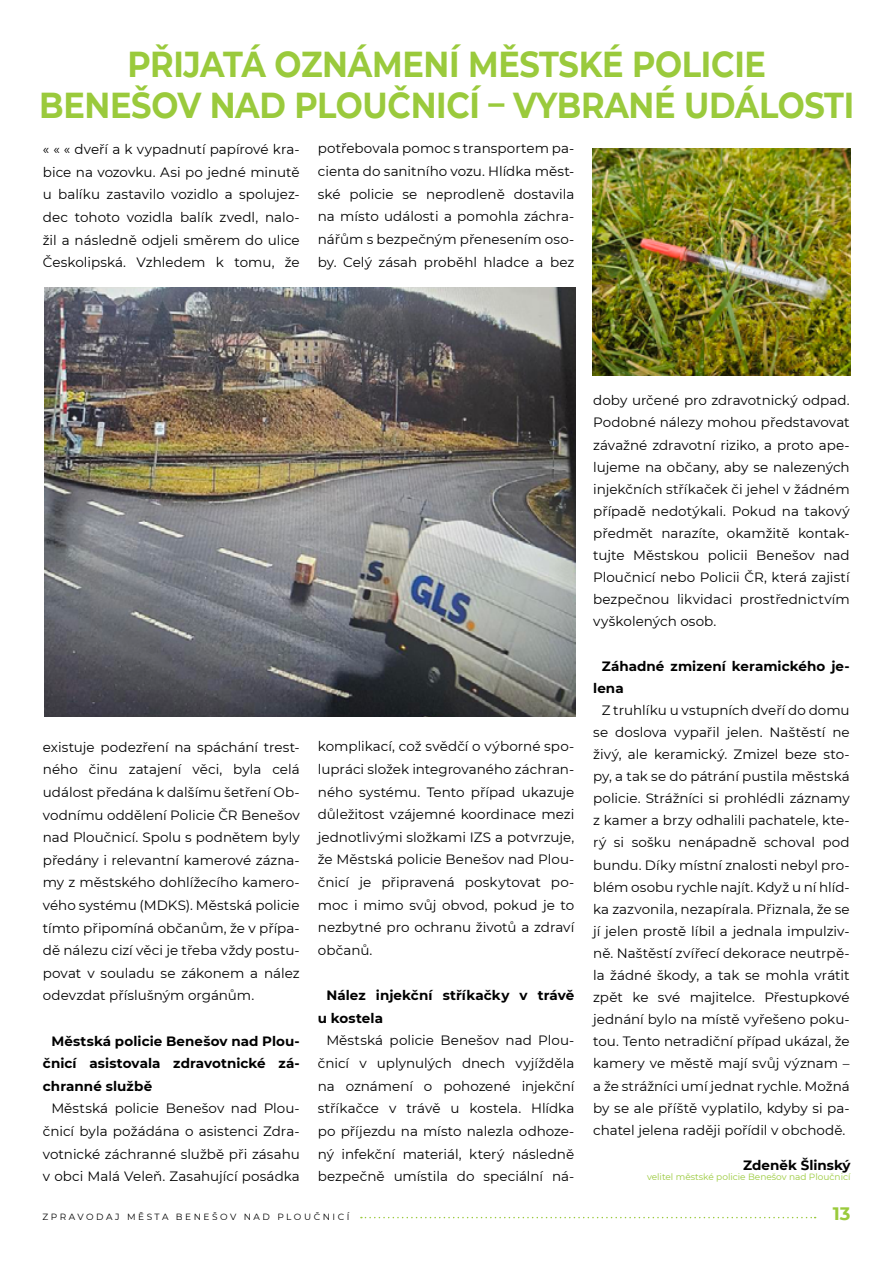
<style>
.page{position:relative;width:893px;height:1263px;background:#fff}
.page>*{position:absolute;margin:0;border:0;box-sizing:border-box;transform-origin:0 0}
.t1{font:700 36px "Montserrat";letter-spacing:-.01em;color:#9aca3c;scale:.89 1}
.t2{font:700 18px "Montserrat";color:#9aca3c}
.t3{font:13.5px/22.6px "Montserrat";color:#000;text-align:justify}
.t4{font:700 13.5px/22.6px "Montserrat";letter-spacing:.005em;color:#000}
.t5{font:9px "Montserrat";color:#9aca3c}
.t6{font:9px "Montserrat";letter-spacing:.28em;color:#000}
</style>
<div class="page">
<svg style="left:361px;top:1217px;width:455px;height:1px"></svg>
<img style="left:44px;top:288px;width:532px;height:429px">
<img style="left:592px;top:148px;width:258px;height:227px">
<h1 class="t1" style="left:127px;top:39px;width:193px">Přijatá ozn</h1>
<h1 class="t1" style="left:348px;top:39px;width:218px">ámení Městsk</h1>
<h1 class="t1" style="left:602px;top:39px;width:186px">é policie</h1>
<h1 class="t1" style="left:39px;top:79px;width:131px">Ben ešov</h1>
<h1 class="t1" style="left:210px;top:79px;width:726px">nad Ploučn icí – vybran é události</h1>
<p class="t3" style="left:43px;top:137px;width:258px">« « « dveří a k vypadnutí papírové kra&shy;bice na vozovku. Asi po jedné minutě u balíku zastavilo vozidlo a spolujez&shy;dec tohoto vozidla balík zvedl, nalo&shy;žil a následně odjeli směrem do ulice Českolipská. Vzhledem k tomu, že</p>
<p class="t3" style="left:318px;top:137px;width:258px">potřebovala pomoc s transportem pa&shy;cienta do sanitního vozu. Hlídka měst&shy;ské policie se neprodleně dostavila na místo události a pomohla záchra&shy;nářům s bezpečným přenesením oso&shy;by. Celý zásah proběhl hladce a bez</p>
<p class="t3" style="left:43px;top:735px;width:258px">existuje podezření na spáchání trest&shy;ného činu zatajení věci, byla celá událost předána k dalšímu šetření Ob&shy;vodnímu oddělení Policie ČR Benešov nad Ploučnicí. Spolu s podnětem byly předány i relevantní kamerové zázna&shy;my z městského dohlížecího kamero&shy;vého systému (MDKS). Městská policie tímto připomíná občanům, že v přípa&shy;dě nálezu cizí věci je třeba vždy postu&shy;povat v souladu se zákonem a nález odevzdat příslušným orgánům.</p>
<p class="t4" style="left:43px;top:1029px;width:258px;text-align:justify;text-indent:9px">Městská policie Benešov nad Plou&shy;čnicí asistovala zdravotnické zá&shy;chranné službě</p>
<p class="t3" style="left:43px;top:1097px;width:258px;text-indent:9px">Městská policie Benešov nad Plou&shy;čnicí byla požádána o asistenci Zdra&shy;votnické záchranné službě při zásahu v obci Malá Veleň. Zasahující posádka</p>
<p class="t3" style="left:318px;top:735px;width:258px">komplikací, což svědčí o výborné spo&shy;lupráci složek integrovaného záchran&shy;ného systému. Tento případ ukazuje důležitost vzájemné koordinace mezi jednotlivými složkami IZS a potvrzuje, že Městská policie Benešov nad Plou&shy;čnicí je připravená poskytovat po&shy;moc i mimo svůj obvod, pokud je to nezbytné pro ochranu životů a zdraví občanů.</p>
<p class="t4" style="left:318px;top:983px;width:258px;text-indent:9px">Nález injekční stříkačky v trávě u kostela</p>
<p class="t3" style="left:318px;top:1029px;width:258px;text-indent:9px">Městská policie Benešov nad Plou&shy;čnicí v uplynulých dnech vyjížděla na oznámení o pohozené injekční stříkačce v trávě u kostela. Hlídka po příjezdu na místo nalezla odhoze&shy;ný infekční materiál, který následně bezpečně umístila do speciální ná-</p>
<p class="t3" style="left:593px;top:389px;width:258px;line-height:22px">doby určené pro zdravotnický odpad.<br>Podobné nálezy mohou představovat závažné zdravotní riziko, a proto ape&shy;lujeme na občany, aby se nalezených injekčních stříkaček či jehel v žádném případě nedotýkali. Pokud na takový předmět narazíte, okamžitě kontak&shy;tujte Městskou policii Benešov nad Ploučnicí nebo Policii ČR, která zajistí bezpečnou likvidaci prostřednictvím vyškolených osob.</p>
<p class="t4" style="left:593px;top:654px;width:258px;line-height:22px;text-indent:9px">Záhadné zmizení keramického je&shy;lena</p>
<p class="t3" style="left:593px;top:698px;width:258px;line-height:22px;text-indent:9px">Z truhlíku u vstupních dveří do domu se doslova vypařil jelen. Naštěstí ne živý, ale keramický. Zmizel beze sto&shy;py, a tak se do pátrání pustila městská policie. Strážníci si prohlédli záznamy z kamer a brzy odhalili pachatele, kte&shy;rý si sošku nenápadně schoval pod bundu. Díky místní znalosti nebyl pro&shy;blém osobu rychle najít. Když u ní hlíd&shy;ka zazvonila, nezapírala. Přiznala, že se jí jelen prostě líbil a jednala impulziv&shy;ně. Naštěstí zvířecí dekorace neutrpě&shy;la žádné škody, a tak se mohla vrátit zpět ke své majitelce. Přestupkové jednání bylo na místě vyřešeno poku&shy;tou. Tento netradiční případ ukázal, že kamery ve městě mají svůj význam – a že strážníci umí jednat rychle. Možná by se ale příště vyplatilo, kdyby si pa&shy;chatel jelena raději pořídil v obchodě.</p>
<p class="t4" style="left:743px;top:1153px;width:109px">Zdeněk Šlinský</p>
<p class="t5" style="left:647px;top:1171px;width:205px">velitel městské policie Benešov nad Ploučnicí</p>
<p class="t6" style="left:43px;top:1211px;width:308px">ZPRAVODAJ MĚSTA BENEŠOV NAD PLOUČNICÍ</p>
<h2 class="t2" style="left:833px;top:1201px;width:19px">13</h2>
</div>
